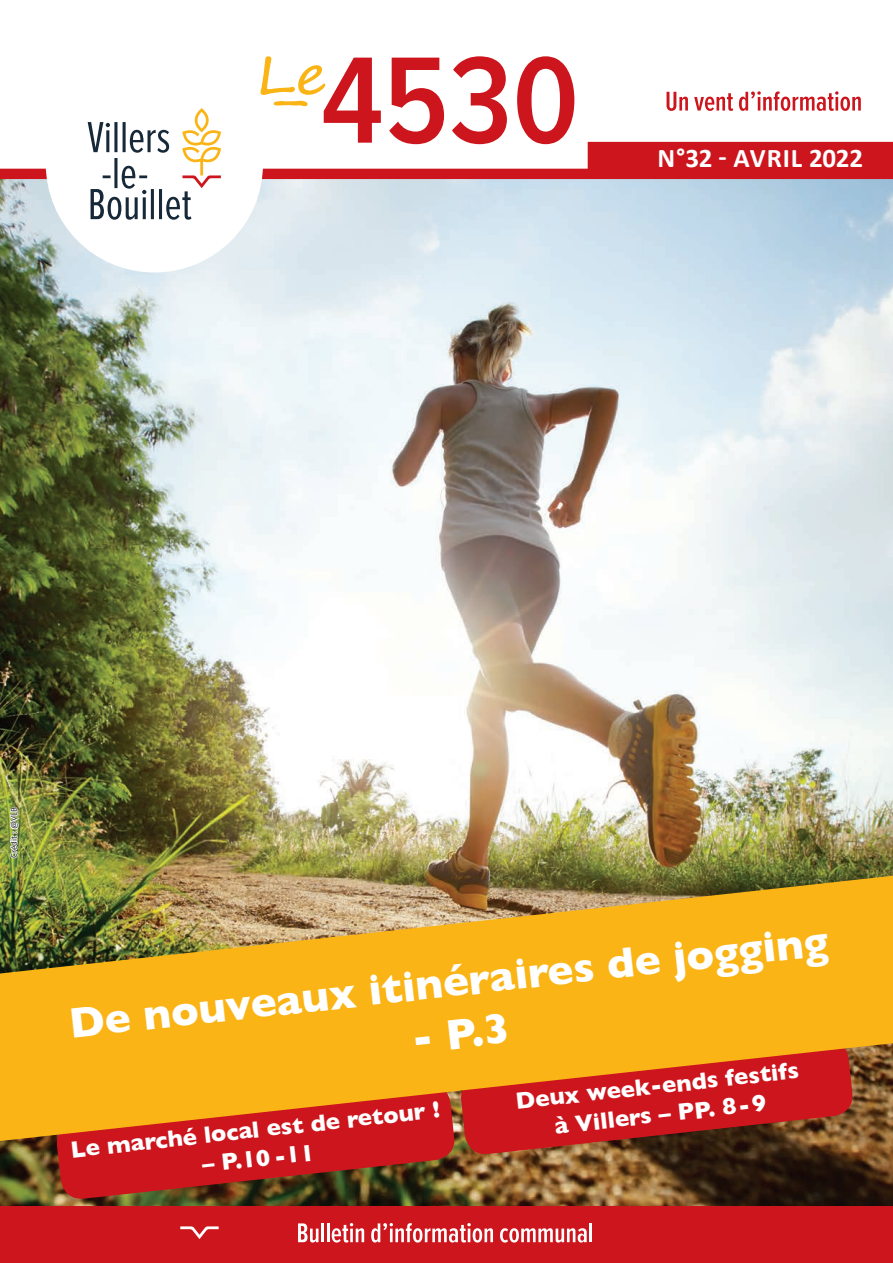
<style>
.page{position:relative;width:893px;height:1263px;background:#fff}
.page>*{position:absolute;margin:0;border:0;box-sizing:border-box;transform-origin:0 0}
.t1{font:700 43.5px "Gill Sans";color:#fff}
.t2{font:700 27px "Calibri";letter-spacing:-.005em;color:#fff}
.t3{font:700 24px/29px "Gill Sans";color:#fff;text-align:center}
.t4{font:9px "Calibri";color:#231f20}
</style>
<div class="page">
<img style="left:0;top:220px;width:893px;height:986px">
<div style="left:0;top:1206px;width:893px;height:57px;background:#cd151d"></div>
<div style="left:46px;top:55px;width:217px;height:217px;background:#fff;border-radius:50%"></div>
<svg style="left:0;top:56px;width:893px;height:164px"></svg>
<svg style="left:55px;top:1141px;width:401px;height:60px;background:#9b251c"></svg>
<svg style="left:459px;top:1141px;width:396px;height:15px;background:#703921"></svg>
<svg style="left:0;top:876px;width:893px;height:265px;background:#dc8f22"></svg>
<svg style="left:298px;top:1223px;width:20px;height:19px"></svg>
<hr style="left:321px;top:1223px;width:3px;height:19px;background:#fff">
<svg style="left:327px;top:1223px;width:37px;height:19px"></svg>
<svg style="left:371px;top:1223px;width:122px;height:19px"></svg>
<svg style="left:500px;top:1228px;width:87px;height:14px"></svg>
<hr style="left:589px;top:1223px;width:3px;height:19px;background:#fff">
<svg style="left:180px;top:1226px;width:39px;height:13px"></svg>
<svg style="left:9px;top:806px;width:11px;height:53px"></svg>
<p class="t2" style="left:658px;top:141px;width:207px">N°32 - AVRIL 2022</p>
<p class="t4" style="left:8px;top:858px;width:52px;rotate:-90deg">Crédit : @VLB</p>
<h1 class="t1" style="left:66px;top:997px;width:765px;rotate:-6deg">De nouveaux itinéraires de jogging</h1>
<h1 class="t1" style="left:409px;top:1013px;width:99px;rotate:-6deg">- P.3</h1>
<p class="t3" style="left:69px;top:1134px;width:373px;rotate:-6deg">Le marché local est de retour !</p>
<p class="t3" style="left:201px;top:1149px;width:114px;rotate:-6deg">– P.10 -11</p>
<p class="t3" style="left:514px;top:1086px;width:286px;rotate:-6deg">Deux week-ends festifs à Villers – PP. 8 - 9</p>
</div>
